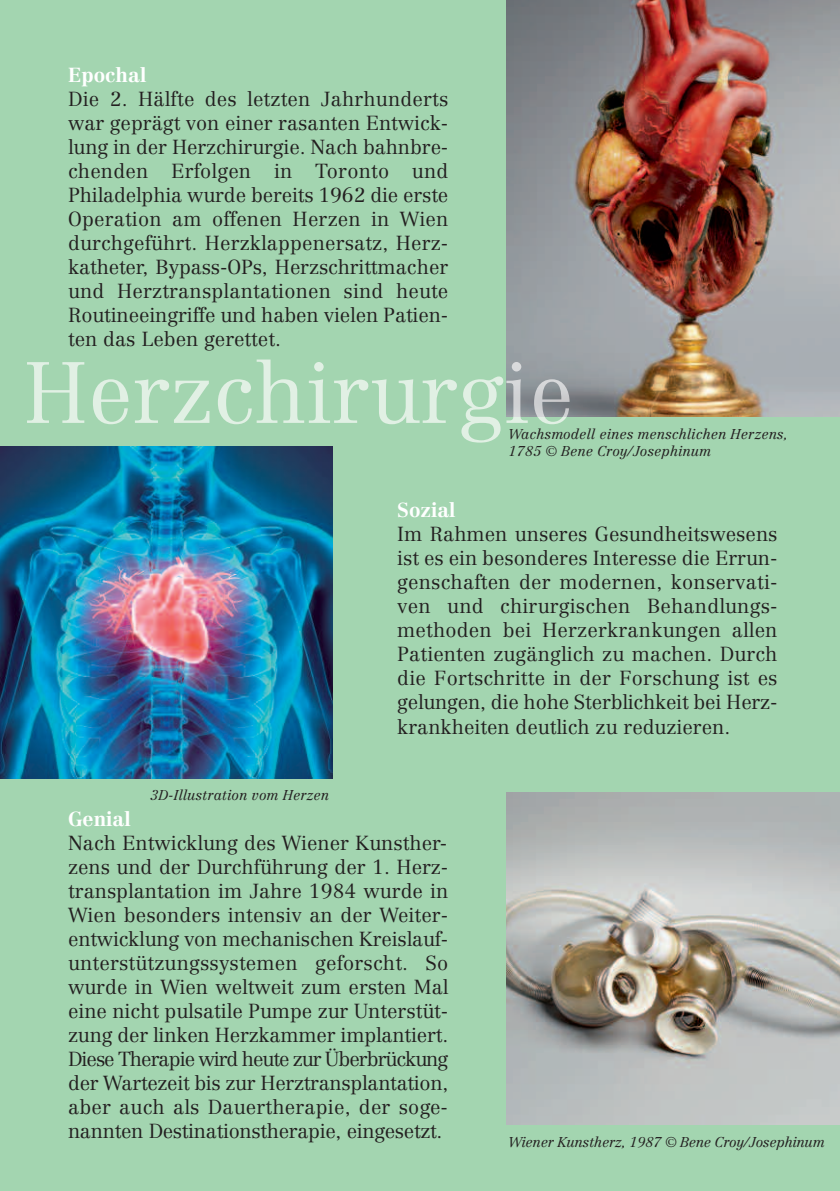
<style>
.page{position:relative;width:840px;height:1191px;background:#fff}
.page>*{position:absolute;margin:0;border:0;box-sizing:border-box;transform-origin:0 0}
.t1{font:300 20px/24px "Centennial LT";letter-spacing:-.005em;color:#231f20;text-align:justify}
.t2{font:700 20px "Centennial LT";color:#fff}
.t3{font:italic 300 14px/16.8px "Centennial LT";color:#231f20}
.t4{font:italic 300 14px "Centennial LT";letter-spacing:-.02em;color:#231f20}
</style>
<div class="page">
<div style="left:0;top:0;width:839px;height:1191px;background:#a3d5b0"></div>
<img style="left:506px;top:792px;width:333px;height:332px">
<img style="left:506px;top:0;width:333px;height:417px">
<svg style="left:27px;top:359px;width:429px;height:65px"></svg>
<img style="left:0;top:446px;width:332px;height:332px">
<p class="t2" style="left:68px;top:67px;width:80px">Epochal</p>
<p class="t1" style="left:68px;top:89px;width:381px">Die 2. Hälfte des letzten Jahrhunderts war geprägt von einer rasanten Entwick&shy;lung in der Herzchirurgie. Nach bahnbre&shy;chenden Erfolgen in Toronto und Philadelphia wurde bereits 1962 die erste Operation am offenen Herzen in Wien durchgeführt. Herzklappenersatz, Herz&shy;katheter, Bypass-OPs, Herzschrittmacher und Herztransplantationen sind heute Routineeingriffe und haben vielen Patien&shy;ten das Leben gerettet.</p>
<p class="t3" style="left:508px;top:426px;width:281px">Wachsmodell eines menschlichen Herzens,<br>1785 © Bene Croy/Josephinum</p>
<p class="t3" style="left:150px;top:788px;width:180px">3D-Illustration vom Herzen</p>
<p class="t2" style="left:397px;top:502px;width:60px">Sozial</p>
<p class="t1" style="left:397px;top:524px;width:381px">Im Rahmen unseres Gesundheitswesens ist es ein besonderes Interesse die Errun&shy;genschaften der modernen, konservati&shy;ven und chirurgischen Behandlungs&shy;methoden bei Herzerkrankungen allen Patienten zugänglich zu machen. Durch die Fortschritte in der Forschung ist es gelungen, die hohe Sterblichkeit bei Herz&shy;krankheiten deutlich zu reduzieren.</p>
<p class="t2" style="left:68px;top:811px;width:64px">Genial</p>
<p class="t1" style="left:68px;top:833px;width:381px">Nach Entwicklung des Wiener Kunsther&shy;zens und der Durchführung der 1. Herz&shy;transplantation im Jahre 1984 wurde in Wien besonders intensiv an der Weiter&shy;entwicklung von mechanischen Kreislauf&shy;unterstützungssystemen geforscht. So wurde in Wien weltweit zum ersten Mal eine nicht pulsatile Pumpe zur Unterstüt&shy;zung der linken Herzkammer implantiert.<br>Diese Therapie wird heute zur Überbrückung der Wartezeit bis zur Herztransplantation, aber auch als Dauertherapie, der soge&shy;nannten Destinationstherapie, eingesetzt.</p>
<p class="t4" style="left:508px;top:1136px;width:317px">Wiener Kunstherz, 1987 © Bene Croy/Josephinum</p>
</div>
